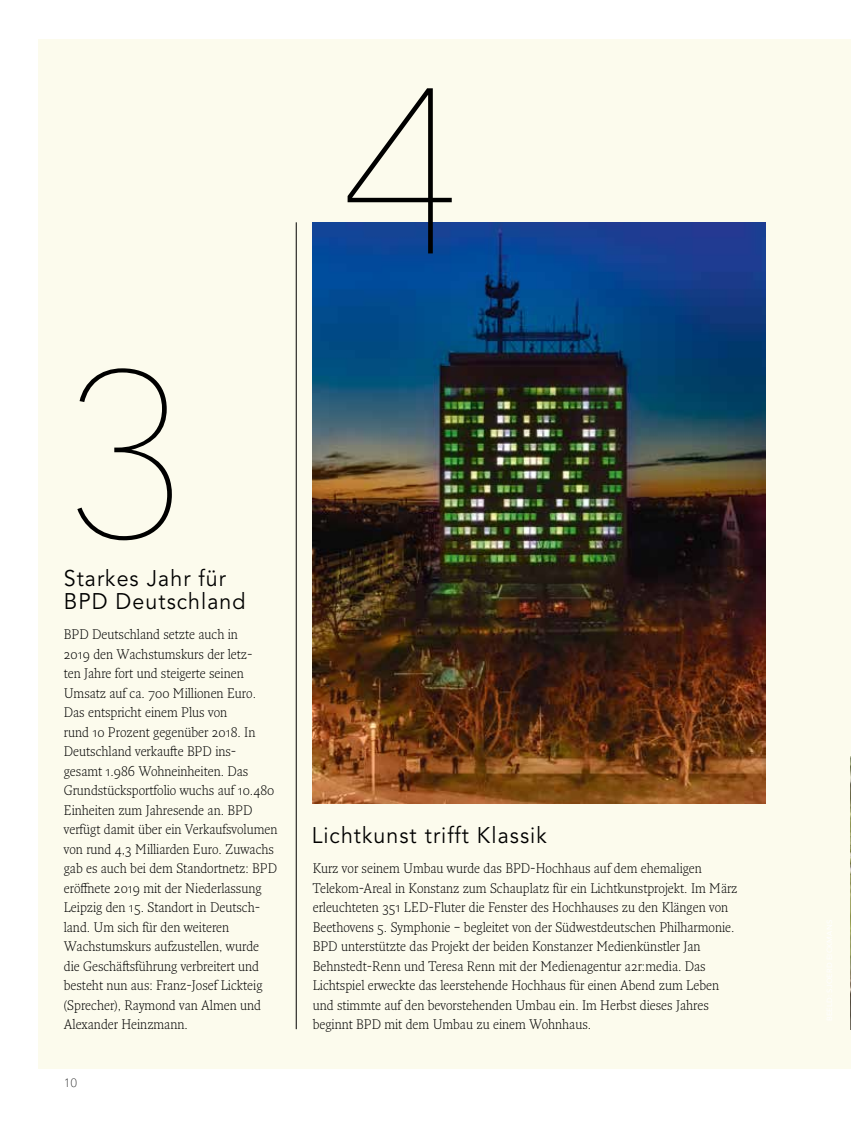
<style>
.page{position:relative;width:851px;height:1127px;background:#fff}
.page>*{position:absolute;margin:0;border:0;box-sizing:border-box;transform-origin:0 0}
.t1{font:100 246px "Dagny OT";color:#000}
.t2{font:22.5px/22.5px "Avenir LT Std";letter-spacing:.05em;color:#000;scale:.95 1}
.t3{font:300 13.5px/19.5px "Fresco Pro";color:#000}
.t4{font:100 12px "Avenir Next LT Pro";color:#000}
</style>
<div class="page">
<div style="left:38px;top:39px;width:812px;height:1029px;background:#fcfbed"></div>
<hr style="left:296px;top:222px;width:1px;height:807px;background:#000">
<img style="left:850px;top:757px;width:1px;height:272px">
<img style="left:313px;top:222px;width:452px;height:582px">
<h1 class="t1" style="left:341px;top:9px;width:123px">4</h1>
<h1 class="t1" style="left:64px;top:292px;width:123px">3</h1>
<h2 class="t2" style="left:64px;top:568px;width:193px">Starkes Jahr für<br>BPD Deutschland</h2>
<p class="t3" style="left:64px;top:624px;width:215px">BPD Deutschland setzte auch in<br>2019 den Wachstumskurs der letz-<br>ten Jahre fort und steigerte seinen Umsatz auf ca. 700 Millionen Euro.<br>Das entspricht einem Plus von<br>rund 10 Prozent gegenüber 2018. In Deutschland verkaufte BPD ins&shy;gesamt 1.986 Wohneinheiten. Das Grundstücksportfolio wuchs auf 10.480<br>Einheiten zum Jahresende an. BPD verfügt damit über ein Verkaufsvolumen von rund 4,3 Milliarden Euro. Zuwachs gab es auch bei dem Standortnetz: BPD eröffnete 2019 mit der Niederlassung Leipzig den 15. Standort in Deutsch&shy;land. Um sich für den weiteren Wachstumskurs aufzustellen, wurde die Geschäftsführung verbreitert und besteht nun aus: Franz-Josef Lickteig (Sprecher), Raymond van Almen und Alexander Heinzmann.</p>
<p class="t4" style="left:64px;top:1075px;width:15px">10</p>
<h2 class="t2" style="left:311px;top:825px;width:249px">Lichtkunst trifft Klassik</h2>
<p class="t3" style="left:313px;top:858px;width:426px">Kurz vor seinem Umbau wurde das BPD-Hochhaus auf dem ehemaligen Telekom-Areal in Konstanz zum Schauplatz für ein Lichtkunstprojekt. Im März erleuchteten 351 LED-Fluter die Fenster des Hochhauses zu den Klängen von Beethovens 5. Symphonie – begleitet von der Südwestdeutschen Philharmonie.<br>BPD unterstützte das Projekt der beiden Konstanzer Medienkünstler Jan Behnstedt-Renn und Teresa Renn mit der Medienagentur a2r:media. Das Lichtspiel erweckte das leerstehende Hochhaus für einen Abend zum Leben und stimmte auf den bevorstehenden Umbau ein. Im Herbst dieses Jahres beginnt BPD mit dem Umbau zu einem Wohnhaus.</p>
</div>
